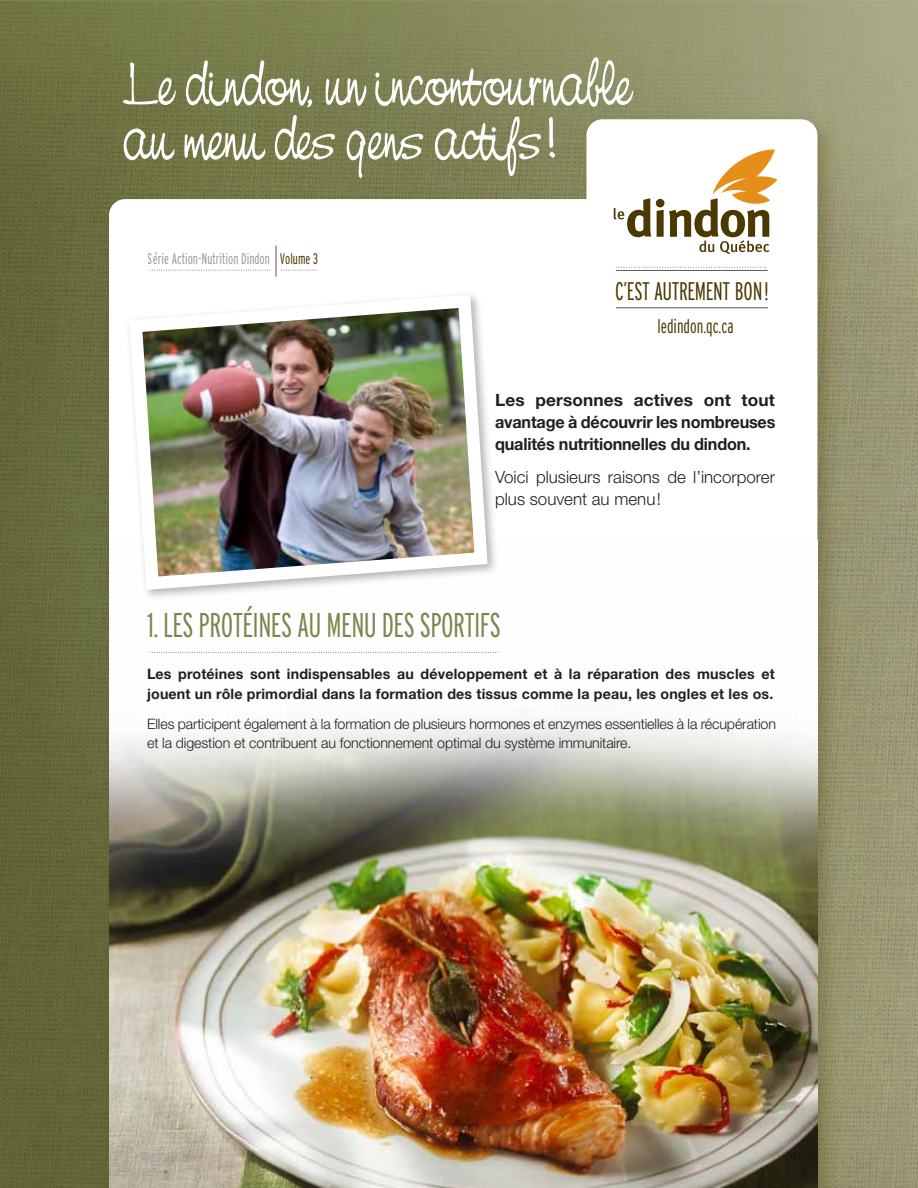
<style>
.page{position:relative;width:918px;height:1188px;background:#fff}
.page>*{position:absolute;margin:0;border:0;box-sizing:border-box;transform-origin:0 0}
.t1{font:60.9px/54.6px "Nevison Cas D";color:#fff}
.t2{font:300 extra-condensed 34.35px "Interstate";letter-spacing:-.02em;color:#7f854e}
.t3{font:300 extra-condensed 25.5px "Interstate";letter-spacing:-.02em;color:#4b3900}
.t4{font:300 extra-condensed 19.65px "Interstate";color:#4b3900}
.t5{font:700 16.95px/22.5px "Helvetica Neue LT Std";letter-spacing:-.01em;color:#231f20;text-align:justify}
.t6{font:300 16.95px/22.5px "Helvetica Neue LT Std";color:#231f20}
.t7{font:300 extra-condensed 15.3px "Interstate";color:#97999c}
.t8{font:300 14.4px/19.5px "Helvetica Neue LT Std";letter-spacing:-.01em;color:#231f20}
.t9{font:700 14.4px/19.5px "Helvetica Neue LT Std";letter-spacing:.01em;color:#231f20}
.s1{color:#4b3900}
</style>
<div class="page">
<img style="left:0;top:1px;width:918px;height:1186px">
<img style="left:94px;top:104px;width:754px;height:1084px">
<svg style="left:109px;top:119px;width:708px;height:421px"></svg>
<svg style="left:614px;top:149px;width:163px;height:105px"></svg>
<svg style="left:616px;top:267px;width:151px;height:1px"></svg>
<hr style="left:616px;top:270px;width:152px;height:1px;background:#635a4c">
<hr style="left:616px;top:307px;width:152px;height:1px;background:#635a4c">
<img style="left:109px;top:540px;width:708px;height:648px">
<img style="left:95px;top:281px;width:458px;height:329px">
<img style="left:123px;top:288px;width:371px;height:309px">
<svg style="left:150px;top:652px;width:348px;height:1px"></svg>
<hr style="left:276px;top:246px;width:1px;height:31px;background:#635a4c">
<svg style="left:150px;top:270px;width:121px;height:1px"></svg>
<svg style="left:282px;top:270px;width:37px;height:1px"></svg>
<h1 class="t1" style="left:123px;top:58px;width:510px">Le dindon, un incontournable au menu des gens actifs!</h1>
<p class="t7" style="left:148px;top:250px;width:172px">Série Action-Nutrition Dindon <span class="s1">Volume 3</span></p>
<h3 class="t3" style="left:615px;top:276px;width:155px">C’EST AUTREMENT BON!</h3>
<h3 class="t4" style="left:657px;top:315px;width:78px">ledindon.qc.ca</h3>
<p class="t5" style="left:495px;top:388px;width:282px">Les personnes actives ont tout avantage à découvrir les nombreuses qualités nutritionnelles du dindon.</p>
<p class="t6" style="left:495px;top:465px;width:281px">Voici plusieurs raisons de l’incorporer plus souvent au menu!</p>
<h2 class="t2" style="left:147px;top:606px;width:356px">1. LES PROTÉINES AU MENU DES SPORTIFS</h2>
<p class="t9" style="left:147px;top:664px;width:629px">Les protéines sont indispensables au développement et à la réparation des muscles et jouent un rôle primordial dans la formation des tissus comme la peau, les ongles et les os.</p>
<p class="t8" style="left:147px;top:714px;width:630px">Elles participent également à la formation de plusieurs hormones et enzymes essentielles à la récupération et la digestion et contribuent au fonctionnement optimal du système immunitaire.</p>
</div>
